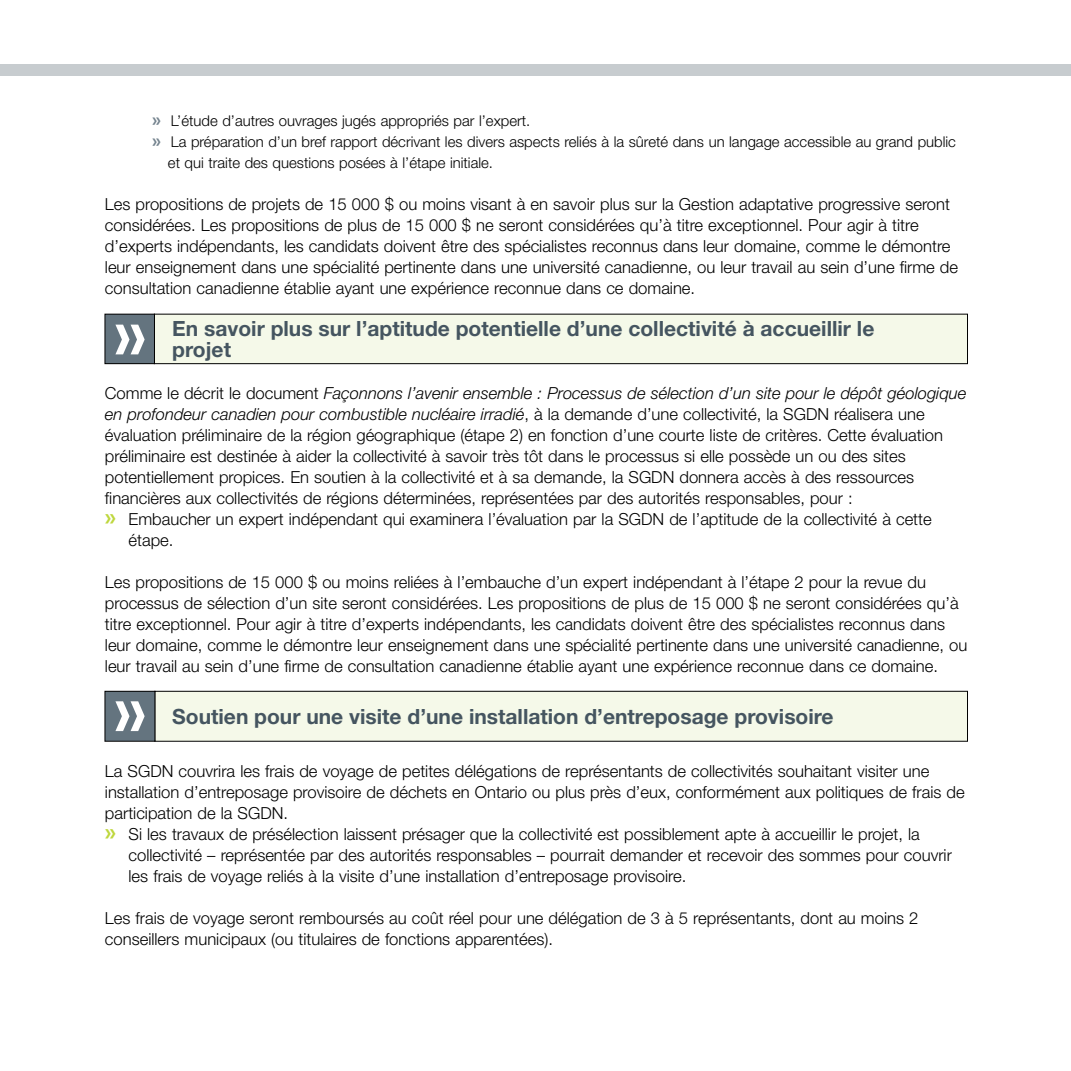
<style>
.page{position:relative;width:1071px;height:1071px;background:#fff}
.page>*{position:absolute;margin:0;border:0;box-sizing:border-box;transform-origin:0 0}
.t1{font:700 21px/21px "Helvetica Neue LT Std";color:#455560}
.t2{font:300 16.62px/21px "Helvetica Neue LT Std";color:#000}
.t3{font:italic 300 16.62px "Helvetica Neue LT Std";color:#000}
.t4{font:300 14.88px "Helvetica Neue LT Std";color:#000}
.s1{font-family:"Myriad Pro";font-weight:700;font-size:19.25px;color:#74838e}
.s2{font-style:normal}
.s3{font-family:"Myriad Pro";font-weight:700;font-size:24.5px;color:#bed73d}
</style>
<div class="page">
<div style="left:0;top:64px;width:1071px;height:11px;background:#c7cccf"></div>
<div style="left:154px;top:314px;width:814px;height:50px;background:#f5f9e9"></div>
<div style="left:154px;top:314px;width:814px;height:50px;border:1px solid #000"></div>
<div style="left:105px;top:314px;width:49px;height:50px;background:#64747f"></div>
<div style="left:105px;top:314px;width:50px;height:50px;border:1px solid #000"></div>
<svg style="left:115px;top:325px;width:30px;height:29px"></svg>
<div style="left:155px;top:691px;width:813px;height:50px;background:#f5f9e9"></div>
<div style="left:155px;top:691px;width:813px;height:50px;border:1px solid #000"></div>
<div style="left:105px;top:691px;width:50px;height:50px;background:#64747f"></div>
<div style="left:105px;top:691px;width:50px;height:50px;border:1px solid #000"></div>
<svg style="left:115px;top:701px;width:30px;height:30px"></svg>
<p class="t4" style="left:152px;top:112px;width:380px"><span class="s1">»</span> L’étude d’autres ouvrages jugés appropriés par l’expert.</p>
<p class="t4" style="left:152px;top:133px;width:805px"><span class="s1">»</span> La préparation d’un bref rapport décrivant les divers aspects reliés à la sûreté dans un langage accessible au grand public</p>
<p class="t4" style="left:168px;top:154px;width:327px">et qui traite des questions posées à l’étape initiale.</p>
<p class="t2" style="left:105px;top:193px;width:855px">Les propositions de projets de 15 000 $ ou moins visant à en savoir plus sur la Gestion adaptative progressive seront considérées. Les propositions de plus de 15 000 $ ne seront considérées qu’à titre exceptionnel. Pour agir à titre d’experts indépendants, les candidats doivent être des spécialistes reconnus dans leur domaine, comme le démontre leur enseignement dans une spécialité pertinente dans une université canadienne, ou leur travail au sein d’une firme de consultation canadienne établie ayant une expérience reconnue dans ce domaine.</p>
<p class="t1" style="left:172px;top:317px;width:704px">En savoir plus sur l’aptitude potentielle d’une collectivité à accueillir le projet</p>
<p class="t3" style="left:105px;top:383px;width:863px"><span class="s2">Comme le décrit le document</span> Façonnons l’avenir ensemble : Processus de sélection d’un site pour le dépôt géologique</p>
<p class="t3" style="left:105px;top:404px;width:821px">en profondeur canadien pour combustible nucléaire irradié<span class="s2">, à la demande d’une collectivité, la SGDN réalisera une</span></p>
<p class="t2" style="left:105px;top:424px;width:840px">évaluation préliminaire de la région géographique (étape 2) en fonction d’une courte liste de critères. Cette évaluation</p>
<p class="t2" style="left:105px;top:445px;width:802px">préliminaire est destinée à aider la collectivité à savoir très tôt dans le processus si elle possède un ou des sites</p>
<p class="t2" style="left:105px;top:466px;width:811px">potentiellement propices. En soutien à la collectivité et à sa demande, la SGDN donnera accès à des ressources</p>
<p class="t2" style="left:105px;top:487px;width:749px">financières aux collectivités de régions déterminées, représentées par des autorités responsables, pour :</p>
<p class="t2" style="left:105px;top:508px;width:828px"><span class="s3">»</span> Embaucher un expert indépendant qui examinera l’évaluation par la SGDN de l’aptitude de la collectivité à cette</p>
<p class="t2" style="left:129px;top:529px;width:46px">étape.</p>
<p class="t2" style="left:105px;top:571px;width:864px">Les propositions de 15 000 $ ou moins reliées à l’embauche d’un expert indépendant à l’étape 2 pour la revue du processus de sélection d’un site seront considérées. Les propositions de plus de 15 000 $ ne seront considérées qu’à titre exceptionnel. Pour agir à titre d’experts indépendants, les candidats doivent être des spécialistes reconnus dans leur domaine, comme le démontre leur enseignement dans une spécialité pertinente dans une université canadienne, ou leur travail au sein d’une firme de consultation canadienne établie ayant une expérience reconnue dans ce domaine.</p>
<p class="t1" style="left:172px;top:705px;width:663px">Soutien pour une visite d’une installation d’entreposage provisoire</p>
<p class="t2" style="left:105px;top:760px;width:861px">La SGDN couvrira les frais de voyage de petites délégations de représentants de collectivités souhaitant visiter une installation d’entreposage provisoire de déchets en Ontario ou plus près d’eux, conformément aux politiques de frais de participation de la SGDN.<br><span class="s3">»</span> Si les travaux de présélection laissent présager que la collectivité est possiblement apte à accueillir le projet, la</p>
<p class="t2" style="left:129px;top:844px;width:825px">collectivité – représentée par des autorités responsables – pourrait demander et recevoir des sommes pour couvrir les frais de voyage reliés à la visite d’une installation d’entreposage provisoire.</p>
<p class="t2" style="left:105px;top:907px;width:815px">Les frais de voyage seront remboursés au coût réel pour une délégation de 3 à 5 représentants, dont au moins 2 conseillers municipaux (ou titulaires de fonctions apparentées).</p>
</div>
